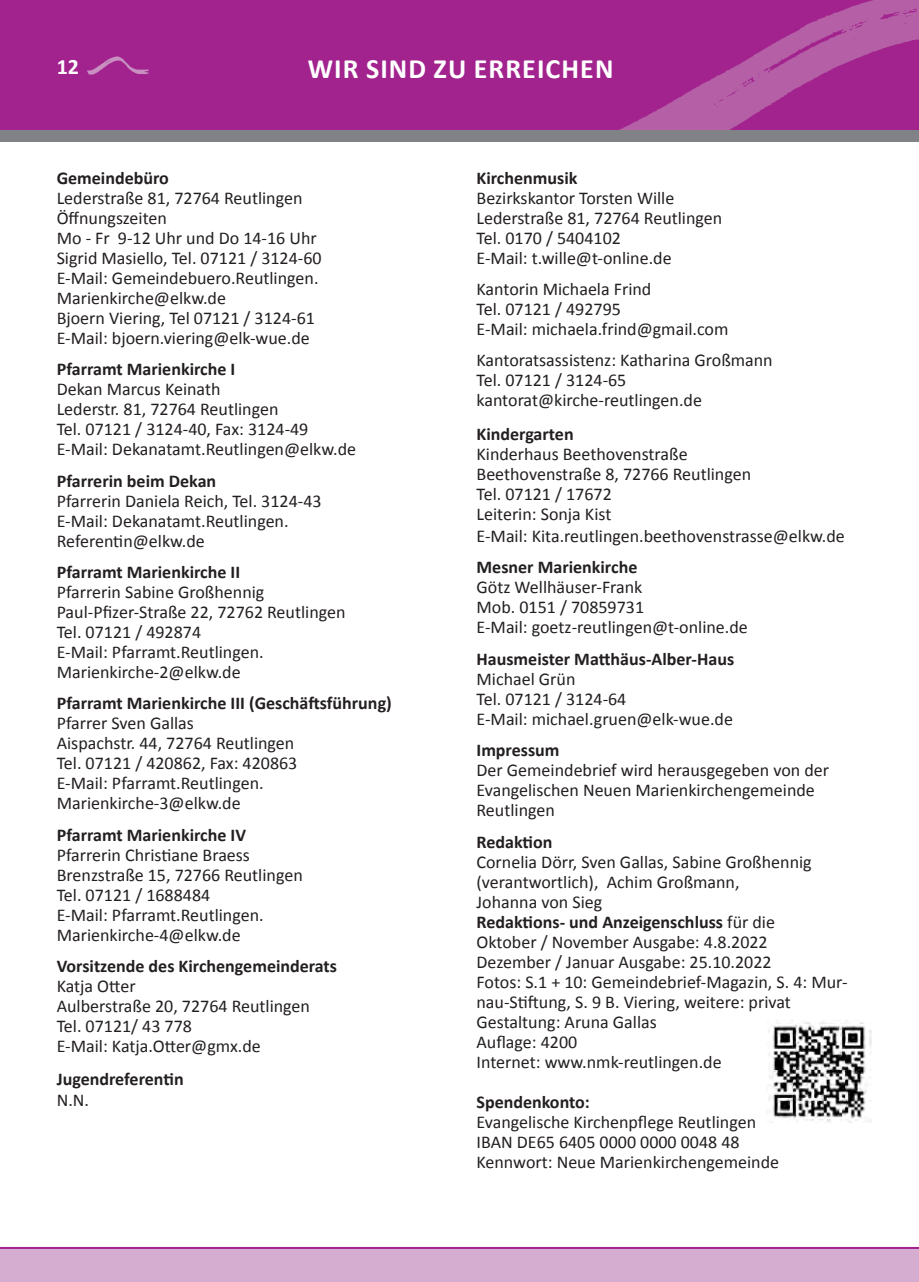
<style>
.page{position:relative;width:919px;height:1282px;background:#fff}
.page>*{position:absolute;margin:0;border:0;box-sizing:border-box;transform-origin:0 0}
.t1{font:700 28px "Calibri";letter-spacing:.04em;color:#fff}
.t2{font:700 22px "Calibri";color:#fff}
.t3{font:18px/20px "Calibri";color:#231f20}
.t4{font:700 18px "Calibri";color:#231f20}
.s1{font-weight:700}
</style>
<div class="page">
<div style="left:0;top:0;width:918px;height:130px;background:#a2238e"></div>
<div style="left:0;top:1247px;width:918px;height:34px;background:#d4add0"></div>
<img style="left:619px;top:0;width:299px;height:130px">
<hr style="left:0;top:1246px;width:918px;height:2px;background:#a2238e">
<div style="left:0;top:130px;width:918px;height:12px;background:#808285"></div>
<img style="left:87px;top:56px;width:62px;height:19px">
<img style="left:768px;top:1020px;width:103px;height:102px">
<p class="t2" style="left:57px;top:51px;width:24px">12</p>
<h1 class="t1" style="left:308px;top:49px;width:307px">WIR SIND ZU ERREICHEN</h1>
<p class="t4" style="left:57px;top:165px;width:114px">Gemeindebüro</p>
<p class="t3" style="left:57px;top:187px;width:266px">Lederstraße 81, 72764 Reutlingen<br>Öffnungszeiten<br>Mo - Fr 9-12 Uhr und Do 14-16 Uhr<br>Sigrid Masiello, Tel. 07121 / 3124-60<br>E-Mail: Gemeindebuero.Reutlingen.<br>Marienkirche@elkw.de<br>Bjoern Viering, Tel 07121 / 3124-61<br>E-Mail: bjoern.viering@elk-wue.de</p>
<p class="t4" style="left:57px;top:356px;width:180px">Pfarramt Marienkirche I</p>
<p class="t3" style="left:57px;top:378px;width:301px">Dekan Marcus Keinath<br>Lederstr. 81, 72764 Reutlingen<br>Tel. 07121 / 3124-40, Fax: 3124-49<br>E-Mail: Dekanatamt.Reutlingen@elkw.de</p>
<p class="t4" style="left:57px;top:468px;width:161px">Pfarrerin beim Dekan</p>
<p class="t3" style="left:57px;top:489px;width:266px">Pfarrerin Daniela Reich, Tel. 3124-43<br>E-Mail: Dekanatamt.Reutlingen.<br>Referentin@elkw.de</p>
<p class="t4" style="left:57px;top:559px;width:185px">Pfarramt Marienkirche II</p>
<p class="t3" style="left:57px;top:581px;width:290px">Pfarrerin Sabine Großhennig<br>Paul-Pfizer-Straße 22, 72762 Reutlingen<br>Tel. 07121 / 492874<br>E-Mail: Pfarramt.Reutlingen.<br>Marienkirche-2@elkw.de</p>
<p class="t4" style="left:57px;top:690px;width:336px">Pfarramt Marienkirche III (Geschäftsführung)</p>
<p class="t3" style="left:57px;top:712px;width:242px">Pfarrer Sven Gallas<br>Aispachstr. 44, 72764 Reutlingen<br>Tel. 07121 / 420862, Fax: 420863<br>E-Mail: Pfarramt.Reutlingen.<br>Marienkirche-3@elkw.de</p>
<p class="t4" style="left:57px;top:822px;width:191px">Pfarramt Marienkirche IV</p>
<p class="t3" style="left:57px;top:843px;width:247px">Pfarrerin Christiane Braess<br>Brenzstraße 15, 72766 Reutlingen<br>Tel. 07121 / 1688484<br>E-Mail: Pfarramt.Reutlingen.<br>Marienkirche-4@elkw.de</p>
<p class="t4" style="left:57px;top:953px;width:282px">Vorsitzende des Kirchengemeinderats</p>
<p class="t3" style="left:57px;top:975px;width:255px">Katja Otter<br>Aulberstraße 20, 72764 Reutlingen<br>Tel. 07121/ 43 778<br>E-Mail: Katja.Otter@gmx.de</p>
<p class="t4" style="left:57px;top:1066px;width:128px">Jugendreferentin</p>
<p class="t3" style="left:57px;top:1088px;width:34px">N.N.</p>
<p class="t4" style="left:476px;top:165px;width:102px">Kirchenmusik</p>
<p class="t3" style="left:476px;top:187px;width:247px">Bezirkskantor Torsten Wille<br>Lederstraße 81, 72764 Reutlingen<br>Tel. 0170 / 5404102<br>E-Mail: t.wille@t-online.de</p>
<p class="t3" style="left:476px;top:278px;width:253px">Kantorin Michaela Frind<br>Tel. 07121 / 492795<br>E-Mail: michaela.frind@gmail.com</p>
<p class="t3" style="left:476px;top:349px;width:298px">Kantoratsassistenz: Katharina Großmann<br>Tel. 07121 / 3124-65 kantorat@kirche-reutlingen.de</p>
<p class="t4" style="left:476px;top:421px;width:99px">Kindergarten</p>
<p class="t3" style="left:476px;top:443px;width:370px">Kinderhaus Beethovenstraße<br>Beethovenstraße 8, 72766 Reutlingen<br>Tel. 07121 / 17672<br>Leiterin: Sonja Kist<br>E-Mail: Kita.reutlingen.beethovenstrasse@elkw.de</p>
<p class="t4" style="left:476px;top:554px;width:162px">Mesner Marienkirche</p>
<p class="t3" style="left:476px;top:576px;width:273px">Götz Wellhäuser-Frank<br>Mob. 0151 / 70859731<br>E-Mail: goetz-reutlingen@t-online.de</p>
<p class="t4" style="left:476px;top:646px;width:259px">Hausmeister Matthäus-Alber-Haus</p>
<p class="t3" style="left:476px;top:668px;width:258px">Michael Grün<br>Tel. 07121 / 3124-64<br>E-Mail: michael.gruen@elk-wue.de</p>
<p class="t4" style="left:476px;top:737px;width:85px">Impressum</p>
<p class="t3" style="left:476px;top:759px;width:354px">Der Gemeindebrief wird herausgegeben von der<br>Evangelischen Neuen Marienkirchengemeinde<br>Reutlingen</p>
<p class="t4" style="left:476px;top:828px;width:77px">Redaktion</p>
<p class="t3" style="left:476px;top:850px;width:372px">Cornelia Dörr, Sven Gallas, Sabine Großhennig (verantwortlich), Achim Großmann,<br>Johanna von Sieg<br><span class="s1">Redaktions- und Anzeigenschluss</span> für die<br>Oktober / November Ausgabe: 4.8.2022<br>Dezember / Januar Ausgabe: 25.10.2022<br>Fotos: S.1 + 10: Gemeindebrief-Magazin, S. 4: Mur&shy;nau-Stiftung, S. 9 B. Viering, weitere: privat Gestaltung: Aruna Gallas<br>Auflage: 4200<br>Internet: www.nmk-reutlingen.de</p>
<p class="t4" style="left:476px;top:1088px;width:115px">Spendenkonto:</p>
<p class="t3" style="left:476px;top:1110px;width:304px">Evangelische Kirchenpflege Reutlingen<br>IBAN DE65 6405 0000 0000 0048 48<br>Kennwort: Neue Marienkirchengemeinde</p>
</div>
